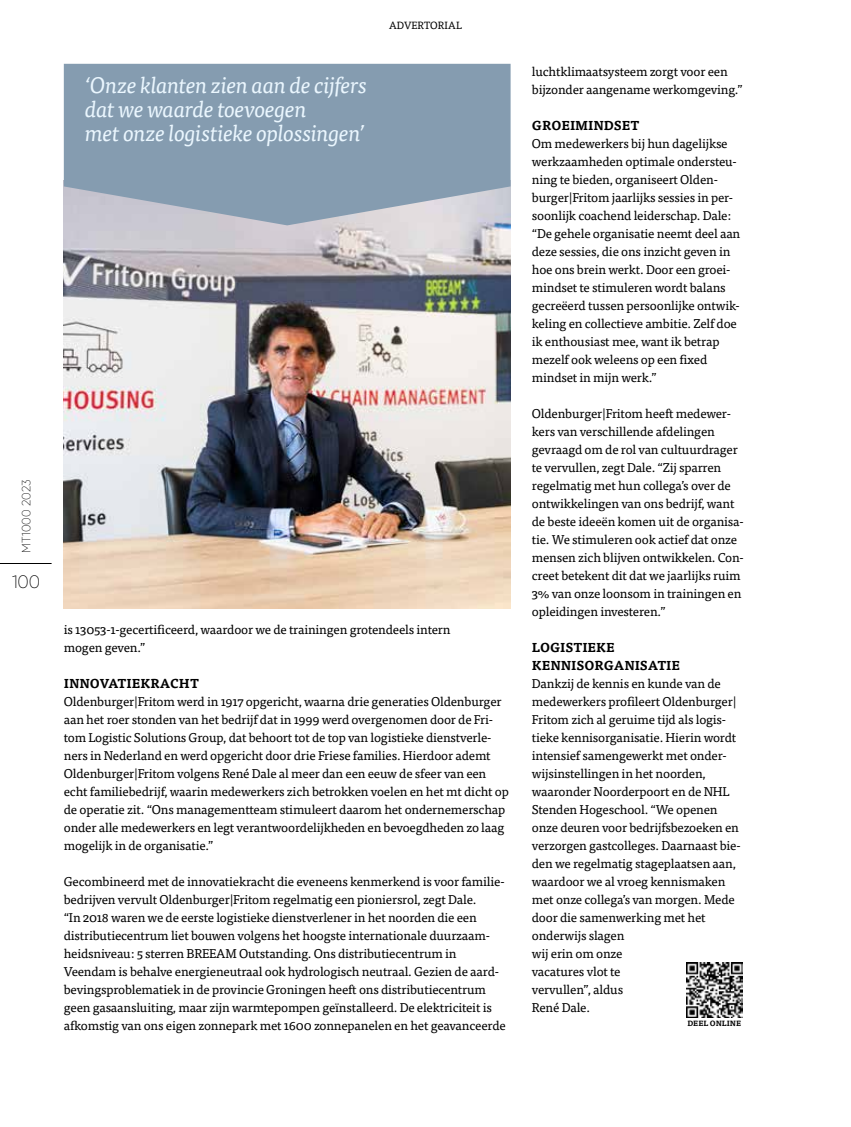
<style>
.page{position:relative;width:851px;height:1127px;background:#fff}
.page>*{position:absolute;margin:0;border:0;box-sizing:border-box;transform-origin:0 0}
.t1{font:italic 22.5px/24px "Tisa Pro";letter-spacing:-.025em;color:#eaf6fe}
.t2{font:200 18px "Gilroy";color:#000}
.t3{font:12.75px/18px "Tisa Pro";letter-spacing:-.015em;color:#000}
.t4{font:700 12.75px/18px "Tisa Pro";letter-spacing:-.005em;color:#000}
.t5{font:200 12px "Gilroy";letter-spacing:.01em;color:#000}
.t6{font:10.5px "Tisa Pro";letter-spacing:.01em;color:#000}
.t7{font:700 7.5px "Tisa Pro";letter-spacing:-.005em;color:#000}
</style>
<div class="page">
<img style="left:64px;top:225px;width:446px;height:383px">
<svg style="left:64px;top:64px;width:446px;height:161px;background:#8da1b4"></svg>
<hr style="left:0;top:563px;width:52px;height:1px;background:#000">
<div style="left:680px;top:960px;width:64px;height:70px;background:#fff;border:1px solid #fff"></div>
<img style="left:686px;top:962px;width:56px;height:56px">
<p class="t5" style="left:19px;top:553px;width:75px;rotate:-90deg">MT1000 2023</p>
<h2 class="t2" style="left:12px;top:571px;width:29px">100</h2>
<h1 class="t1" style="left:85px;top:72px;width:284px">‘Onze klanten zien aan de cijfers dat we waarde toevoegen<br>met onze logistieke oplossingen’</h1>
<p class="t6" style="left:389px;top:17px;width:74px">ADVERTORIAL</p>
<p class="t3" style="left:64px;top:620px;width:388px">is 13053-1-gecertificeerd, waardoor we de trainingen grotendeels intern mogen geven.”</p>
<p class="t4" style="left:64px;top:674px;width:137px">INNOVATIEKRACHT</p>
<p class="t3" style="left:64px;top:692px;width:446px">Oldenburger|Fritom werd in 1917 opgericht, waarna drie generaties Oldenburger aan het roer stonden van het bedrijf dat in 1999 werd overgenomen door de Fri&shy;tom Logistic Solutions Group, dat behoort tot de top van logistieke dienstverle&shy;ners in Nederland en werd opgericht door drie Friese families. Hierdoor ademt Oldenburger|Fritom volgens René Dale al meer dan een eeuw de sfeer van een echt familiebedrijf, waarin medewerkers zich betrokken voelen en het mt dicht op de operatie zit. “Ons managementteam stimuleert daarom het ondernemerschap onder alle medewerkers en legt verantwoordelijkheden en bevoegdheden zo laag mogelijk in de organisatie.”</p>
<p class="t3" style="left:64px;top:872px;width:443px">Gecombineerd met de innovatiekracht die eveneens kenmerkend is voor familie&shy;bedrijven vervult Oldenburger|Fritom regelmatig een pioniersrol, zegt Dale.<br>“In 2018 waren we de eerste logistieke dienstverlener in het noorden die een distributiecentrum liet bouwen volgens het hoogste internationale duurzaam&shy;heidsniveau: 5 sterren BREEAM Outstanding. Ons distributiecentrum in Veendam is behalve energieneutraal ook hydrologisch neutraal. Gezien de aard&shy;bevingsproblematiek in de provincie Groningen heeft ons distributiecentrum geen gasaansluiting, maar zijn warmtepompen geïnstalleerd. De elektriciteit is afkomstig van ons eigen zonnepark met 1600 zonnepanelen en het geavanceerde</p>
<p class="t3" style="left:531px;top:62px;width:212px">luchtklimaatsysteem zorgt voor een bijzonder aangename werkomgeving.”</p>
<p class="t4" style="left:532px;top:116px;width:109px">GROEIMINDSET</p>
<p class="t3" style="left:531px;top:134px;width:210px">Om medewerkers bij hun dagelijkse werkzaamheden optimale ondersteu&shy;ning te bieden, organiseert Olden&shy;burger|Fritom jaarlijks sessies in per&shy;soonlijk coachend leiderschap. Dale: “De gehele organisatie neemt deel aan deze sessies, die ons inzicht geven in hoe ons brein werkt. Door een groei&shy;mindset te stimuleren wordt balans gecreëerd tussen persoonlijke ontwik&shy;keling en collectieve ambitie. Zelf doe ik enthousiast mee, want ik betrap mezelf ook weleens op een fixed mindset in mijn werk.”</p>
<p class="t3" style="left:531px;top:404px;width:213px">Oldenburger|Fritom heeft medewer&shy;kers van verschillende afdelingen gevraagd om de rol van cultuurdrager te vervullen, zegt Dale. “Zij sparren regelmatig met hun collega’s over de ontwikkelingen van ons bedrijf, want de beste ideeën komen uit de organisa&shy;tie. We stimuleren ook actief dat onze mensen zich blijven ontwikkelen. Con&shy;creet betekent dit dat we jaarlijks ruim 3% van onze loonsom in trainingen en opleidingen investeren.”</p>
<p class="t4" style="left:532px;top:638px;width:150px">LOGISTIEKE<br>KENNISORGANISATIE</p>
<p class="t3" style="left:531px;top:674px;width:210px">Dankzij de kennis en kunde van de medewerkers profileert Oldenburger|<br>Fritom zich al geruime tijd als logis&shy;tieke kennisorganisatie. Hierin wordt intensief samengewerkt met onder&shy;wijsinstellingen in het noorden, waaronder Noorderpoort en de NHL<br>Stenden Hogeschool. “We openen onze deuren voor bedrijfsbezoeken en verzorgen gastcolleges. Daarnaast bie&shy;den we regelmatig stageplaatsen aan, waardoor we al vroeg kennismaken met onze collega’s van morgen. Mede door die samenwerking met het onderwijs slagen<br>wij erin om onze<br>vacatures vlot te<br>vervullen”, aldus<br>René Dale.</p>
<p class="t7" style="left:687px;top:1017px;width:55px">DEEL ONLINE</p>
</div>
